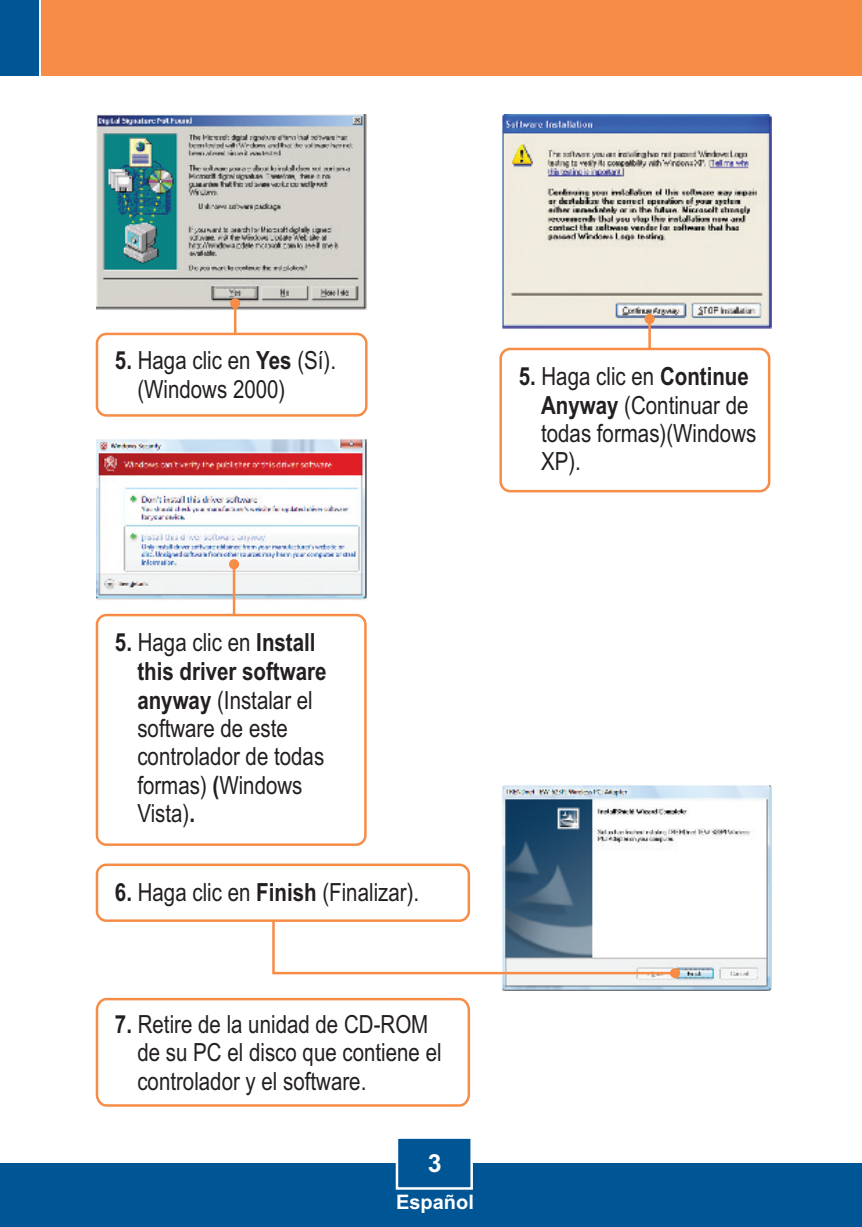
<style>
.page{position:relative;width:862px;height:1227px;background:#fff}
.page>*{position:absolute;margin:0;border:0;box-sizing:border-box;transform-origin:0 0}
.t1{font:25px/28.5px "Arial Narrow";color:#231f20}
.t2{font:700 25px "Arial";color:#fff}
.t3{font:700 20px "Arial";color:#fff}
.s1{font-weight:700}
</style>
<div class="page">
<div style="left:0;top:1163px;width:862px;height:64px;background:#005595"></div>
<div style="left:41px;top:0;width:821px;height:76px;background:#f68c45"></div>
<div style="left:0;top:0;width:39px;height:76px;background:#005595"></div>
<svg style="left:395px;top:1138px;width:78px;height:52px"></svg>
<img style="left:502px;top:785px;width:270px;height:205px">
<img style="left:97px;top:439px;width:270px;height:161px">
<img style="left:97px;top:114px;width:270px;height:196px">
<img style="left:502px;top:114px;width:270px;height:214px">
<svg style="left:272px;top:911px;width:408px;height:67px"></svg>
<div style="left:96px;top:863px;width:374px;height:59px;background:#fff;border:3px solid #f68c45;border-radius:9px"></div>
<svg style="left:230px;top:298px;width:10px;height:35px"></svg>
<svg style="left:644px;top:314px;width:11px;height:34px"></svg>
<svg style="left:229px;top:559px;width:10px;height:55px"></svg>
<div style="left:96px;top:333px;width:271px;height:84px;background:#fff;border:3px solid #f68c45;border-radius:9px"></div>
<div style="left:499px;top:348px;width:271px;height:144px;background:#fff;border:3px solid #f68c45;border-radius:9px"></div>
<div style="left:96px;top:614px;width:271px;height:232px;background:#fff;border:3px solid #f68c45;border-radius:9px"></div>
<svg style="left:95px;top:997px;width:376px;height:110px"></svg>
<p class="t1" style="left:137px;top:349px;width:200px;text-indent:-22px"><span class="s1">5.</span> Haga clic en <span class="s1">Yes</span> (Sí). (Windows 2000)</p>
<p class="t1" style="left:541px;top:364px;width:217px;text-indent:-22px"><span class="s1">5.</span> Haga clic en <span class="s1">Continue<br>Anyway</span> (Continuar de todas formas)(Windows<br>XP).</p>
<p class="t1" style="left:137px;top:631px;width:191px;text-indent:-22px"><span class="s1">5.</span> Haga clic en <span class="s1">Install this driver software anyway</span> (Instalar el software de este controlador de todas formas) <span class="s1">(</span>Windows<br>Vista)<span class="s1">.</span></p>
<p class="t1" style="left:115px;top:880px;width:306px"><span class="s1">6.</span> Haga clic en <span class="s1">Finish</span> (Finalizar).</p>
<p class="t1" style="left:137px;top:1012px;width:306px;text-indent:-22px"><span class="s1">7.</span> Retire de la unidad de CD-ROM de su PC el disco que contiene el controlador y el software.</p>
<p class="t2" style="left:428px;top:1153px;width:15px">3</p>
<p class="t3" style="left:396px;top:1195px;width:79px">Español</p>
</div>
